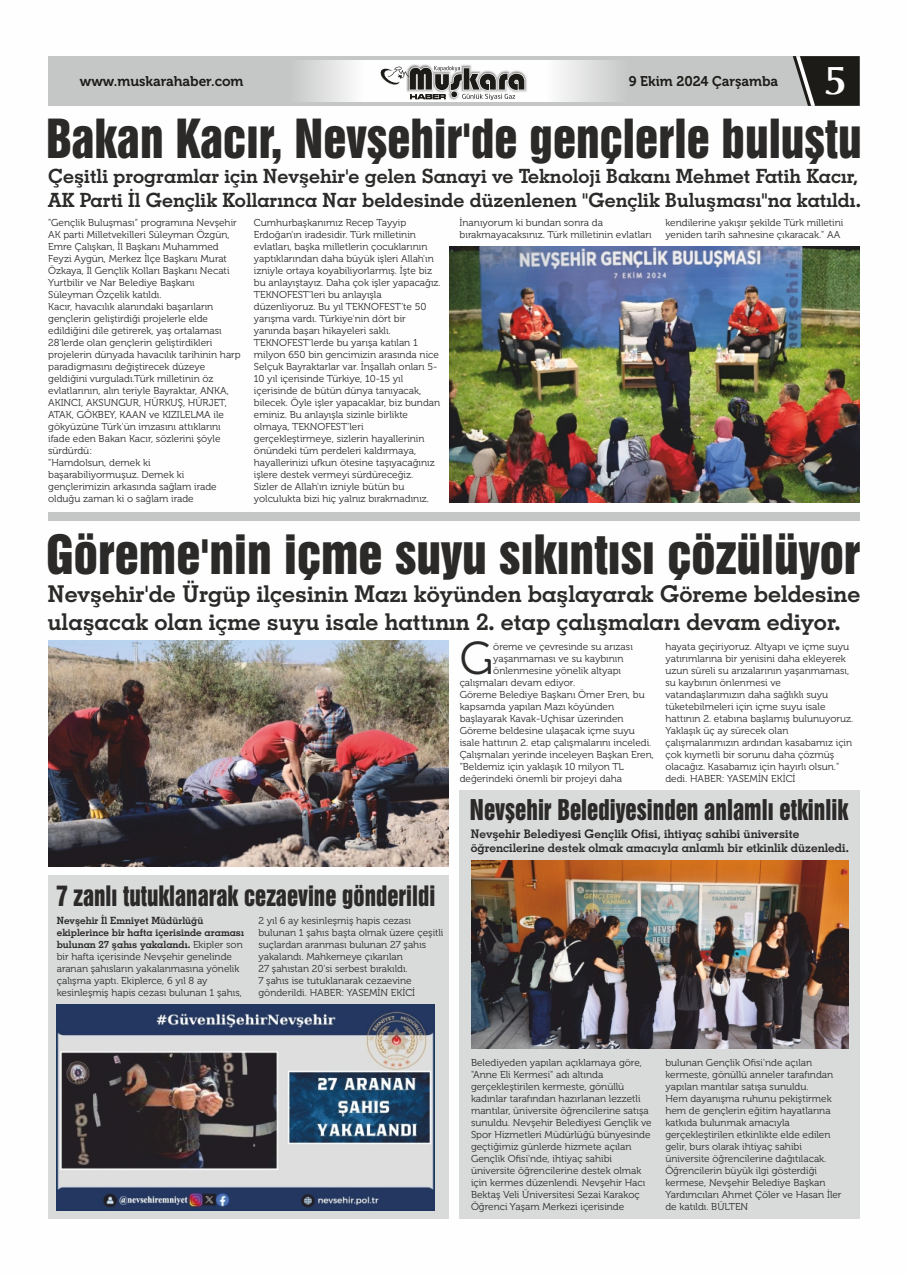
<style>
.page{position:relative;width:908px;height:1276px;background:#fff}
.page>*{position:absolute;margin:0;border:0;box-sizing:border-box;transform-origin:0 0}
.t1{font:49.4px "Swiss 921 BT";color:#2b2a29}
.t2{font:49.2px "Swiss 921 BT";color:#2b2a29;scale:.96 1}
.t3{font:45.9px "Museo 300";color:#2b2a29}
.t4{font:700 40.3px "Optima";color:#fefefe}
.t5{font:26.1px "Swiss 921 BT";color:#2b2a29;scale:.88 1}
.t6{font:25.7px "Swiss 921 BT";color:#2b2a29;scale:.89 1}
.t7{font:23.2px/27.8px "Geometric Slabserif 703 Bold BT";color:#2b2a29}
.t8{font:19.6px/23.5px "Geometric Slabserif 703 Bold BT";color:#2b2a29}
.t9{font:14px "Museo 700";color:#1c1b17}
.t10{font:11.9px/14.2px "Geometric Slabserif 703 Bold BT";color:#2b2a29}
.t11{font:10px/12px "Museo 300";color:#2b2a29}
.t12{font:10px/12px "Geometric Slabserif 703 Bold BT";color:#2b2a29}
.s1{font-family:"Museo 300"}
</style>
<div class="page">
<div style="left:48px;top:56px;width:811px;height:50px;background:#c5c6c6"></div>
<img style="left:303px;top:60px;width:310px;height:42px">
<img style="left:406px;top:65px;width:121px;height:35px">
<svg style="left:379px;top:66px;width:146px;height:36px;background:#a7a6a5"></svg>
<svg style="left:792px;top:56px;width:67px;height:50px;background:#3f3e3b"></svg>
<img style="left:449px;top:247px;width:410px;height:255px">
<div style="left:48px;top:512px;width:811px;height:9px;background:#c5c6c6"></div>
<img style="left:48px;top:640px;width:400px;height:227px">
<div style="left:459px;top:790px;width:400px;height:428px;background:#d9dada"></div>
<div style="left:48px;top:875px;width:400px;height:343px;background:#d9dada"></div>
<img style="left:57px;top:1004px;width:377px;height:206px">
<img style="left:471px;top:861px;width:377px;height:188px">
<h3 class="t9" style="left:80px;top:75px;width:165px">www.muskarahaber.com</h3>
<h3 class="t9" style="left:628px;top:75px;width:151px">9 Ekim 2024 Çarşamba</h3>
<h3 class="t4" style="left:823px;top:63px;width:26px">5</h3>
<h2 class="t2" style="left:46px;top:120px;width:850px">Bakan Kacır, Nevşehir'de gençlerle buluştu</h2>
<h3 class="t8" style="left:48px;top:166px;width:813px">Çeşitli programlar için Nevşehir'e gelen Sanayi ve Teknoloji Bakanı Mehmet Fatih Kacır,<br>AK Parti İl Gençlik Kollarınca Nar beldesinde düzenlenen "Gençlik Buluşması"na katıldı.</h3>
<p class="t11" style="left:48px;top:218px;width:194px">"Gençlik Buluşması” programına Nevşehir AK parti Milletvekilleri Süleyman Özgün, Emre Çalışkan, İl Başkanı Muhammed Feyzi Aygün, Merkez İlçe Başkanı Murat Özkaya, İl Gençlik Kolları Başkanı Necati Yurtbilir ve Nar Belediye Başkanı Süleyman Özçelik katıldı.<br>Kacır, havacılık alanındaki başarıların gençlerin geliştirdiği projelerle elde edildiğini dile getirerek, yaş ortalaması 28'lerde olan gençlerin geliştirdikleri projelerin dünyada havacılık tarihinin harp paradigmasını değiştirecek düzeye geldiğini vurguladı.Türk milletinin öz evlatlarının, alın teriyle Bayraktar, ANKA, AKINCI, AKSUNGUR, HÜRKUŞ, HÜRJET, ATAK, GÖKBEY, KAAN ve KIZILELMA ile gökyüzüne Türk'ün imzasını attıklarını ifade eden Bakan Kacır, sözlerini şöyle sürdürdü:<br>"Hamdolsun, demek ki başarabiliyormuşuz. Demek ki gençlerimizin arkasında sağlam irade olduğu zaman ki o sağlam irade</p>
<p class="t11" style="left:254px;top:218px;width:188px">Cumhurbaşkanımız Recep Tayyip Erdoğan'ın iradesidir. Türk milletinin evlatları, başka milletlerin çocuklarının yaptıklarından daha büyük işleri Allah'ın izniyle ortaya koyabiliyorlarmış. İşte biz bu anlayıştayız. Daha çok işler yapacağız.<br>TEKNOFEST'leri bu anlayışla düzenliyoruz. Bu yıl TEKNOFEST'te 50 yarışma vardı. Türkiye'nin dört bir yanında başarı hikayeleri saklı.<br>TEKNOFEST'lerde bu yarışa katılan 1 milyon 650 bin gencimizin arasında nice Selçuk Bayraktarlar var. İnşallah onları 5- 10 yıl içerisinde Türkiye, 10-15 yıl içerisinde de bütün dünya tanıyacak, bilecek. Öyle işler yapacaklar, biz bundan eminiz. Bu anlayışla sizinle birlikte olmaya, TEKNOFEST'leri gerçekleştirmeye, sizlerin hayallerinin önündeki tüm perdeleri kaldırmaya, hayallerinizi ufkun ötesine taşıyacağınız işlere destek vermeyi sürdüreceğiz.<br>Sizler de Allah'ın izniyle bütün bu yolculukta bizi hiç yalnız bırakmadınız.</p>
<p class="t11" style="left:459px;top:218px;width:193px">İnanıyorum ki bundan sonra da bırakmayacaksınız. Türk milletinin evlatları</p>
<p class="t11" style="left:665px;top:218px;width:179px">kendilerine yakışır şekilde Türk milletini yeniden tarih sahnesine çıkaracak." AA</p>
<h1 class="t1" style="left:46px;top:537px;width:815px">Göreme'nin içme suyu sıkıntısı çözülüyor</h1>
<h3 class="t7" style="left:48px;top:582px;width:813px">Nevşehir'de Ürgüp ilçesinin Mazı köyünden başlayarak Göreme beldesine ulaşacak olan içme suyu isale hattının 2. etap çalışmaları devam ediyor.</h3>
<p class="t11" style="left:493px;top:641px;width:141px">öreme ve çevresinde su arızası</p>
<h3 class="t3" style="left:459px;top:639px;width:35px">G</h3>
<p class="t11" style="left:665px;top:641px;width:189px">hayata geçiriyoruz. Altyapı ve içme suyu yatırımlarına bir yenisini daha ekleyerek uzun süreli su arızalarının yaşanmaması, su kaybının önlenmesi ve vatandaşlarımızın daha sağlıklı suyu tüketebilmeleri için içme suyu isale hattının 2. etabına başlamış bulunuyoruz.<br>Yaklaşık üç ay sürecek olan çalışmalarımızın ardından kasabamız için çok kıymetli bir sorunu daha çözmüş olacağız. Kasabamız için hayırlı olsun." dedi. HABER: YASEMİN EKİCİ</p>
<p class="t11" style="left:493px;top:653px;width:132px">yaşanmaması ve su kaybının</p>
<p class="t11" style="left:493px;top:665px;width:129px">önlenmesine yönelik altyapı</p>
<p class="t11" style="left:459px;top:677px;width:117px">çalışmaları devam ediyor.</p>
<p class="t11" style="left:459px;top:689px;width:186px">Göreme Belediye Başkanı Ömer Eren, bu</p>
<p class="t11" style="left:459px;top:701px;width:156px">kapsamda yapılan Mazı köyünden</p>
<p class="t11" style="left:459px;top:713px;width:165px">başlayarak Kavak-Uçhisar üzerinden</p>
<p class="t11" style="left:459px;top:725px;width:177px">Göreme beldesine ulaşacak içme suyu</p>
<p class="t11" style="left:459px;top:737px;width:193px">isale hattının 2. etap çalışmalarını inceledi.</p>
<p class="t11" style="left:459px;top:749px;width:196px">Çalışmaları yerinde inceleyen Başkan Eren,</p>
<p class="t11" style="left:459px;top:761px;width:166px">"Beldemiz için yaklaşık 10 milyon TL</p>
<p class="t11" style="left:459px;top:773px;width:164px">değerindeki önemli bir projeyi daha</p>
<h3 class="t5" style="left:469px;top:799px;width:431px">Nevşehir Belediyesinden anlamlı etkinlik</h3>
<h3 class="t6" style="left:56px;top:886px;width:427px">7 zanlı tutuklanarak cezaevine gönderildi</h3>
<p class="t12" style="left:57px;top:915px;width:189px">Nevşehir İl Emniyet Müdürlüğü ekiplerince bir hafta içerisinde araması bulunan 27 şahıs yakalandı. <span class="s1">Ekipler son</span></p>
<p class="t11" style="left:57px;top:951px;width:186px">bir hafta içerisinde Nevşehir genelinde aranan şahısların yakalanmasına yönelik çalışma yaptı. Ekiplerce, 6 yıl 8 ay kesinleşmiş hapis cezası bulunan 1 şahıs,</p>
<p class="t11" style="left:258px;top:915px;width:186px">2 yıl 6 ay kesinleşmiş hapis cezası bulunan 1 şahıs başta olmak üzere çeşitli suçlardan aranması bulunan 27 şahıs yakalandı. Mahkemeye çıkarılan<br>27 şahıstan 20'si serbest bırakıldı.<br>7 şahıs ise tutuklanarak cezaevine gönderildi. HABER: YASEMİN EKİCİ</p>
<p class="t10" style="left:470px;top:828px;width:379px">Nevşehir Belediyesi Gençlik Ofisi, ihtiyaç sahibi üniversite öğrencilerine destek olmak amacıyla anlamlı bir etkinlik düzenledi.</p>
<p class="t11" style="left:471px;top:1057px;width:182px">Belediyeden yapılan açıklamaya göre, "Anne Eli Kermesi" adı altında gerçekleştirilen kermeste, gönüllü kadınlar tarafından hazırlanan lezzetli mantılar, üniversite öğrencilerine satışa sunuldu. Nevşehir Belediyesi Gençlik ve Spor Hizmetleri Müdürlüğü bünyesinde geçtiğimiz günlerde hizmete açılan Gençlik Ofisi'nde, ihtiyaç sahibi üniversite öğrencilerine destek olmak için kermes düzenlendi. Nevşehir Hacı Bektaş Veli Üniversitesi Sezai Karakoç Öğrenci Yaşam Merkezi içerisinde</p>
<p class="t11" style="left:665px;top:1057px;width:178px">bulunan Gençlik Ofisi'nde açılan kermeste, gönüllü anneler tarafından yapılan mantılar satışa sunuldu.<br>Hem dayanışma ruhunu pekiştirmek hem de gençlerin eğitim hayatlarına katkıda bulunmak amacıyla gerçekleştirilen etkinlikte elde edilen gelir, burs olarak ihtiyaç sahibi üniversite öğrencilerine dağıtılacak.<br>Öğrencilerin büyük ilgi gösterdiği kermese, Nevşehir Belediye Başkan Yardımcıları Ahmet Çöler ve Hasan İler de katıldı. BÜLTEN</p>
</div>
